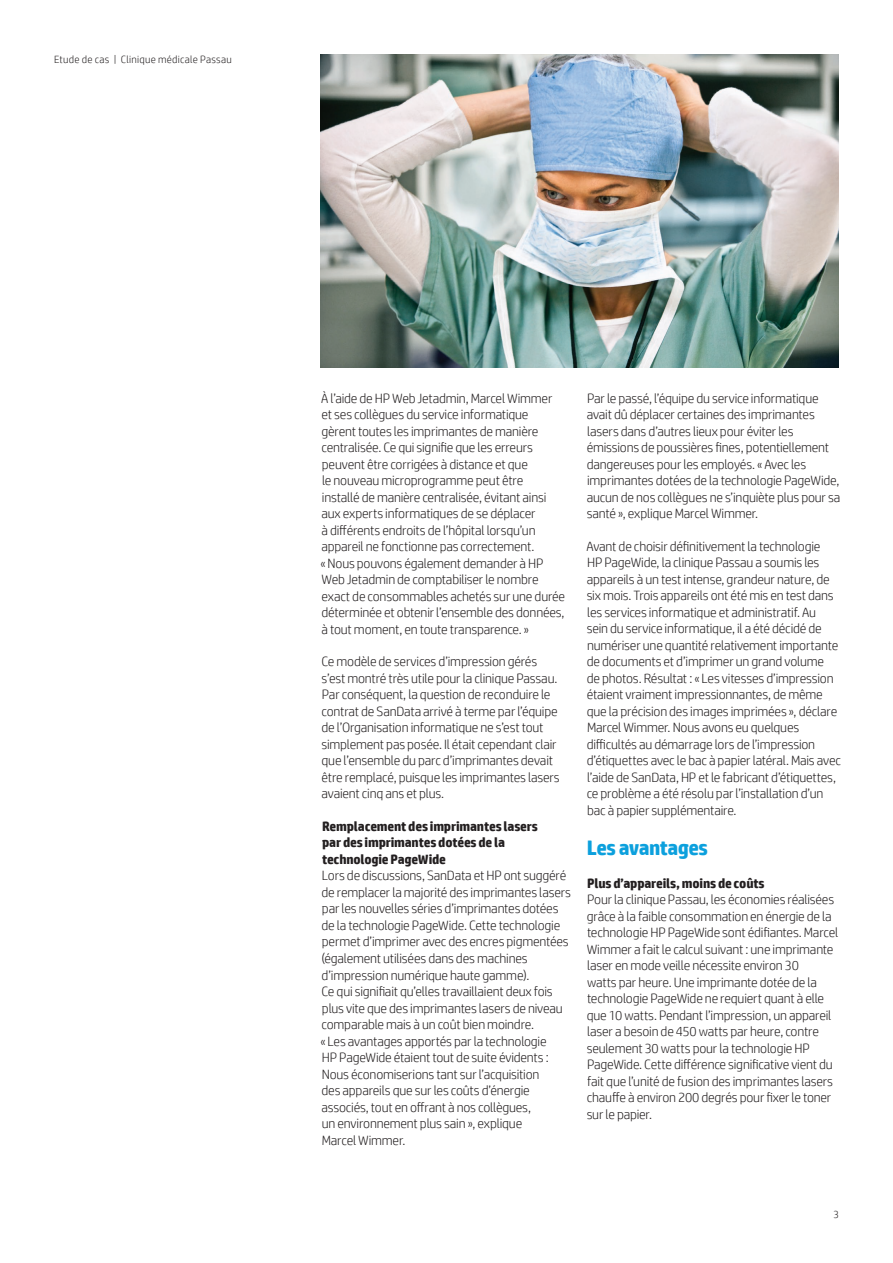
<style>
.page{position:relative;width:893px;height:1263px;background:#fff}
.page>*{position:absolute;margin:0;border:0;box-sizing:border-box;transform-origin:0 0}
.Subhead_14_16_bold_b{font:700 21px "HP Simplified";letter-spacing:-.025em;color:#0ca0dd}
.Body{font:300 13.5px/16.5px "HP Simplified";letter-spacing:-.015em;color:#231f20}
.Body_header_bold{font:700 13.5px/16.5px "HP Simplified";letter-spacing:-.015em;color:#231f20}
.Title_descriptor{font:300 10.5px "HP Simplified";letter-spacing:.025em;color:#231f20}
.Page_number_right{font:300 10.5px "HP Simplified";color:#231f20}
</style>
<div class="page">
<img style="left:320px;top:54px;width:519px;height:314px">
<p class="Title_descriptor" style="left:54px;top:53px;width:179px">Etude de cas | Clinique médicale Passau</p>
<p class="Body" style="left:320px;top:389px;width:246px">À l’aide de HP Web Jetadmin, Marcel Wimmer et ses collègues du service informatique gèrent toutes les imprimantes de manière centralisée. Ce qui signifie que les erreurs peuvent être corrigées à distance et que<br>le nouveau microprogramme peut être<br>installé de manière centralisée, évitant ainsi aux experts informatiques de se déplacer<br>à différents endroits de l’hôpital lorsqu’un appareil ne fonctionne pas correctement.<br>« Nous pouvons également demander à HP Web Jetadmin de comptabiliser le nombre exact de consommables achetés sur une durée déterminée et obtenir l’ensemble des données, à tout moment, en toute transparence. »</p>
<p class="Body" style="left:321px;top:653px;width:240px">Ce modèle de services d’impression gérés s’est montré très utile pour la clinique Passau.<br>Par conséquent, la question de reconduire le contrat de SanData arrivé à terme par l’équipe de l’Organisation informatique ne s’est tout simplement pas posée. Il était cependant clair que l’ensemble du parc d’imprimantes devait être remplacé, puisque les imprimantes lasers avaient cinq ans et plus.</p>
<p class="Body_header_bold" style="left:322px;top:818px;width:218px">Remplacement des imprimantes lasers par des imprimantes dotées de la technologie PageWide</p>
<p class="Body" style="left:320px;top:867px;width:252px">Lors de discussions, SanData et HP ont suggéré de remplacer la majorité des imprimantes lasers par les nouvelles séries d’imprimantes dotées de la technologie PageWide. Cette technologie permet d’imprimer avec des encres pigmentées (également utilisées dans des machines d’impression numérique haute gamme).<br>Ce qui signifiait qu’elles travaillaient deux fois plus vite que des imprimantes lasers de niveau comparable mais à un coût bien moindre.<br>« Les avantages apportés par la technologie<br>HP PageWide étaient tout de suite évidents :<br>Nous économiserions tant sur l’acquisition<br>des appareils que sur les coûts d’énergie associés, tout en offrant à nos collègues,<br>un environnement plus sain », explique<br>Marcel Wimmer.</p>
<p class="Body" style="left:587px;top:389px;width:255px">Par le passé, l’équipe du service informatique avait dû déplacer certaines des imprimantes lasers dans d’autres lieux pour éviter les émissions de poussières fines, potentiellement dangereuses pour les employés. « Avec les imprimantes dotées de la technologie PageWide, aucun de nos collègues ne s’inquiète plus pour sa santé », explique Marcel Wimmer.</p>
<p class="Body" style="left:586px;top:538px;width:256px">Avant de choisir définitivement la technologie<br>HP PageWide, la clinique Passau a soumis les appareils à un test intense, grandeur nature, de six mois. Trois appareils ont été mis en test dans les services informatique et administratif. Au<br>sein du service informatique, il a été décidé de numériser une quantité relativement importante de documents et d’imprimer un grand volume<br>de photos. Résultat : « Les vitesses d’impression étaient vraiment impressionnantes, de même que la précision des images imprimées », déclare Marcel Wimmer. Nous avons eu quelques difficultés au démarrage lors de l’impression d’étiquettes avec le bac à papier latéral. Mais avec l’aide de SanData, HP et le fabricant d’étiquettes, ce problème a été résolu par l’installation d’un bac à papier supplémentaire.</p>
<p class="Subhead_14_16_bold_b" style="left:587px;top:835px;width:122px">Les avantages</p>
<p class="Body_header_bold" style="left:587px;top:874px;width:179px">Plus d’appareils, moins de coûts</p>
<p class="Body" style="left:587px;top:891px;width:253px">Pour la clinique Passau, les économies réalisées grâce à la faible consommation en énergie de la technologie HP PageWide sont édifiantes. Marcel Wimmer a fait le calcul suivant : une imprimante laser en mode veille nécessite environ 30<br>watts par heure. Une imprimante dotée de la technologie PageWide ne requiert quant à elle que 10 watts. Pendant l’impression, un appareil laser a besoin de 450 watts par heure, contre seulement 30 watts pour la technologie HP PageWide. Cette différence significative vient du fait que l’unité de fusion des imprimantes lasers chauffe à environ 200 degrés pour fixer le toner sur le papier.</p>
<p class="Page_number_right" style="left:833px;top:1208px;width:7px">3</p>
</div>
